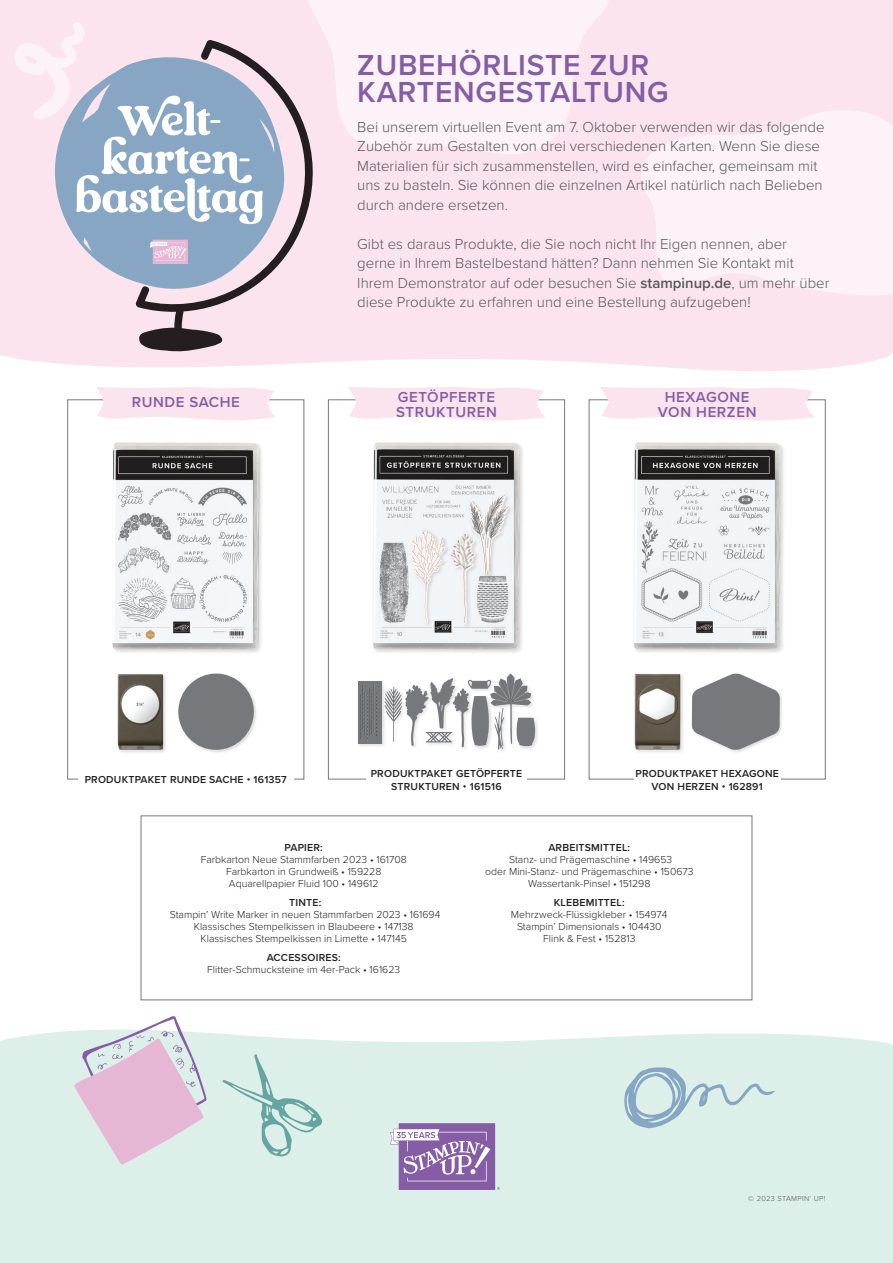
<style>
.page{position:relative;width:893px;height:1263px;background:#fff}
.page>*{position:absolute;margin:0;border:0;box-sizing:border-box;transform-origin:0 0}
.t1{font:600 30px/27px "Proxima Nova";letter-spacing:.025em;color:#845da5}
.t2{font:300 15px/19.5px "Proxima Nova";color:#57585a}
.t3{font:600 15px/15px "Proxima Nova";letter-spacing:.04em;color:#845da5}
.t4{font:300 10.5px/12px "Proxima Nova";color:#231f20;text-align:center}
.t5{font:600 10.5px/13.5px "Proxima Nova";letter-spacing:.02em;color:#231f20;text-align:center}
.t6{font:300 7.5px "Proxima Nova";letter-spacing:.04em;color:#57585a}
.s1{font-weight:600}
</style>
<div class="page">
<div style="left:0;top:1031px;width:893px;height:232px;background:#dcefe8"></div>
<div style="left:0;top:0;width:893px;height:371px;background:#fce4ee"></div>
<svg style="left:625px;top:108px;width:268px;height:211px;fill:#fdf2f7"></svg>
<div style="left:141px;top:816px;width:611px;height:184px;border:1px solid #76787b"></div>
<svg style="left:348px;top:387px;width:197px;height:34px"></svg>
<svg style="left:600px;top:387px;width:215px;height:34px"></svg>
<svg style="left:96px;top:387px;width:179px;height:33px"></svg>
<svg style="left:304px;top:0;width:306px;height:160px;fill:#fdf2f7"></svg>
<svg style="left:72px;top:1016px;width:135px;height:149px"></svg>
<svg style="left:222px;top:1054px;width:101px;height:103px"></svg>
<svg style="left:624px;top:1067px;width:151px;height:61px"></svg>
<div style="left:372px;top:441px;width:152px;height:213px;background:#ececec"></div>
<img style="left:373px;top:442px;width:147px;height:208px">
<div style="left:468px;top:494px;width:45px;height:86px;background:#f0f4f7"></div>
<div style="left:449px;top:532px;width:30px;height:97px;background:#231f20;opacity:.15"></div>
<div style="left:409px;top:528px;width:41px;height:100px;background:#231f20;opacity:.15"></div>
<svg style="left:411px;top:495px;width:98px;height:129px"></svg>
<img style="left:412px;top:531px;width:33px;height:90px">
<div style="left:357px;top:680px;width:29px;height:68px;background:#231f20;opacity:.15"></div>
<div style="left:358px;top:681px;width:24px;height:62px;background:#76787b"></div>
<div style="left:515px;top:716px;width:25px;height:34px;background:#231f20;opacity:.15"></div>
<svg style="left:359px;top:673px;width:176px;height:77px"></svg>
<div style="left:177px;top:672px;width:81px;height:82px;background:#231f20;opacity:.15"></div>
<div style="left:178px;top:674px;width:76px;height:76px;background:#76787b;border-radius:50%"></div>
<div style="left:117px;top:673px;width:51px;height:81px;background:#231f20;opacity:.15"></div>
<img style="left:118px;top:674px;width:45px;height:76px">
<div style="left:111px;top:441px;width:152px;height:213px;background:#231f20;opacity:.15"></div>
<img style="left:112px;top:442px;width:147px;height:208px">
<div style="left:633px;top:672px;width:52px;height:82px;background:#231f20;opacity:.15"></div>
<img style="left:635px;top:674px;width:45px;height:76px">
<div style="left:691px;top:672px;width:93px;height:81px;background:#231f20;opacity:.15"></div>
<svg style="left:692px;top:673px;width:88px;height:77px"></svg>
<div style="left:633px;top:441px;width:152px;height:213px;background:#ececec"></div>
<img style="left:634px;top:442px;width:147px;height:208px">
<svg style="left:390px;top:1123px;width:110px;height:67px"></svg>
<svg style="left:135px;top:40px;width:178px;height:311px;fill:#fce4ee"></svg>
<svg style="left:55px;top:54px;width:231px;height:237px;fill:#87a6c3"></svg>
<svg style="left:150px;top:240px;width:40px;height:24px"></svg>
<svg style="left:14px;top:22px;width:249px;height:202px"></svg>
<p class="t1" style="left:357px;top:51px;width:313px">ZUBEHÖRLISTE ZUR<br>KARTENGESTALTUNG</p>
<p class="t3" style="left:132px;top:394px;width:110px">RUNDE SACHE</p>
<p class="t2" style="left:357px;top:116px;width:469px">Bei unserem virtuellen Event am 7. Oktober verwenden wir das folgende Zubehör zum Gestalten von drei verschiedenen Karten. Wenn Sie diese Materialien für sich zusammenstellen, wird es einfacher, gemeinsam mit uns zu basteln. Sie können die einzelnen Artikel natürlich nach Belieben durch andere ersetzen.</p>
<p class="t2" style="left:357px;top:233px;width:474px">Gibt es daraus Produkte, die Sie noch nicht Ihr Eigen nennen, aber<br>gerne in Ihrem Bastelbestand hätten? Dann nehmen Sie Kontakt mit Ihrem Demonstrator auf oder besuchen Sie <span class="s1">stampinup.de</span>, um mehr über diese Produkte zu erfahren und eine Bestellung aufzugeben!</p>
<p class="t3" style="left:396px;top:389px;width:102px">GETÖPFERTE<br>STRUKTUREN</p>
<p class="t3" style="left:658px;top:389px;width:100px;text-align:center">HEXAGONE<br>VON HERZEN</p>
<p class="t5" style="left:85px;top:773px;width:204px">PRODUKTPAKET RUNDE SACHE • 161357</p>
<p class="t5" style="left:371px;top:766px;width:153px">PRODUKTPAKET GETÖPFERTE<br>STRUKTUREN • 161516</p>
<p class="t5" style="left:636px;top:766px;width:145px">PRODUKTPAKET HEXAGONE<br>VON HERZEN • 162891</p>
<p class="t4" style="left:201px;top:841px;width:208px"><span class="s1">PAPIER:<br></span>Farbkarton Neue Stammfarben 2023 • 161708</p>
<p class="t4" style="left:226px;top:865px;width:157px">Farbkarton in Grundweiß • 159228</p>
<p class="t4" style="left:229px;top:877px;width:151px">Aquarellpapier Fluid 100 • 149612</p>
<p class="t4" style="left:170px;top:896px;width:272px"><span class="s1">TINTE:<br></span>Stampin’ Write Marker in neuen Stammfarben 2023 • 161694</p>
<p class="t4" style="left:194px;top:920px;width:221px">Klassisches Stempelkissen in Blaubeere • 147138</p>
<p class="t4" style="left:201px;top:932px;width:208px">Klassisches Stempelkissen in Limette • 147145</p>
<p class="t4" style="left:207px;top:951px;width:194px"><span class="s1">ACCESSOIRES:<br></span>Flitter-Schmucksteine im 4er-Pack • 161623</p>
<p class="t5" style="left:548px;top:841px;width:83px">ARBEITSMITTEL:</p>
<p class="t4" style="left:485px;top:853px;width:210px">Stanz- und Prägemaschine • 149653<br>oder Mini-Stanz- und Prägemaschine • 150673<br>Wassertank-Pinsel • 151298</p>
<p class="t5" style="left:554px;top:895px;width:72px">KLEBEMITTEL:</p>
<p class="t4" style="left:511px;top:908px;width:158px">Mehrzweck-Flüssigkleber • 154974<br>Stampin’ Dimensionals • 104430<br>Flink &amp; Fest • 152813</p>
<p class="t6" style="left:748px;top:1193px;width:79px">© 2023 STAMPIN’ UP!</p>
</div>
